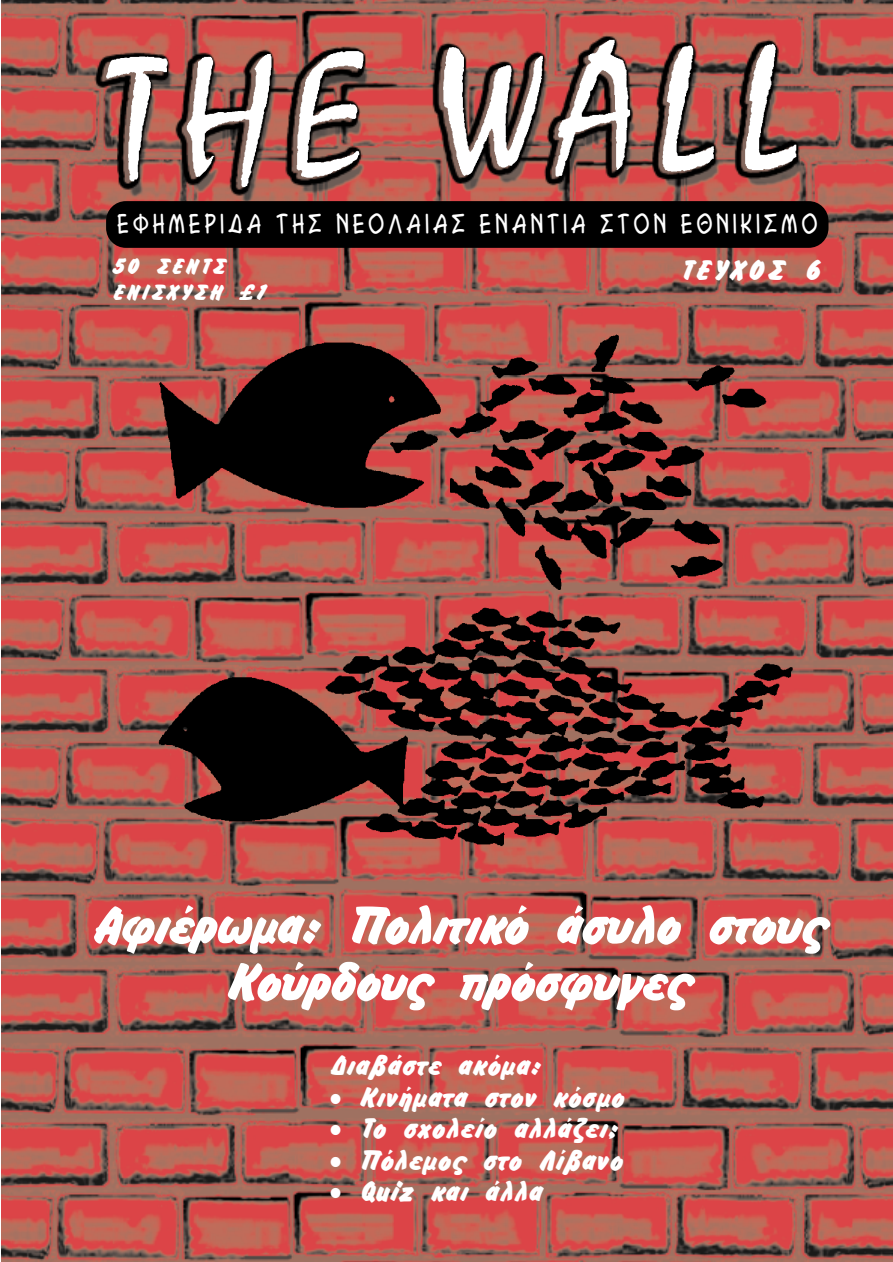
<style>
.page{position:relative;width:893px;height:1262px;background:#fff}
.page>*{position:absolute;margin:0;border:0;box-sizing:border-box;transform-origin:0 0}
.t1{font:700 51px/56.6px "Ios";color:#fff;text-align:center}
.t2{font:700 27px/31.5px "Ios";letter-spacing:.05em;color:#fff}
.t3{font:27px "Mg Car Toon";color:#fff;scale:.85 1}
.t4{font:700 21px/26.1px "Ios";letter-spacing:.155em;color:#fff}
.s1{font-style:inherit}
</style>
<div class="page">
<img style="left:1px;top:0;width:891px;height:1261px">
<div style="left:106px;top:201px;width:722px;height:47px;background:#000;border-radius:20px"></div>
<img style="left:4px;top:0;width:885px;height:196px">
<img style="left:89px;top:600px;width:766px;height:297px">
<img style="left:85px;top:326px;width:766px;height:264px">
<p class="t3" style="left:118px;top:208px;width:825px">∂º∏ª∂ƒπ¢∞ ∆∏™ ¡∂√§∞π∞™ ∂¡∞¡∆π∞ ™∆√¡ ∂£¡π∫π™ª√</p>
<p class="t4" style="left:112px;top:253px;width:155px"><span class="s1">50</span> ΣΕΝΤΣ<br>ΕΝΙΣΧΥΣΗ <span class="s1">£</span>1</p>
<p class="t2" style="left:679px;top:255px;width:140px">ΤΕΥΧΟΣ <span class="s1">6</span></p>
<h1 class="t1" style="left:91px;top:897px;width:734px">Αφιέρω<span class="s1">µ</span>α<span class="s1">:</span> Πολιτικό άσυλο στους<br>Κούρδους πρόσφυγες</h1>
<p class="t2" style="left:329px;top:1049px;width:295px">∆ιαβάστε ακό<span class="s1">µ</span>α<span class="s1">:<br>ï</span> Κινή<span class="s1">µ</span>ατα στον κόσ<span class="s1">µ</span>ο <span class="s1">ï</span> Το σχολείο αλλάζει<span class="s1">; ï</span> Πόλε<span class="s1">µ</span>ος στο Λίβανο <span class="s1">ï Quiz</span> και άλλα</p>
</div>
